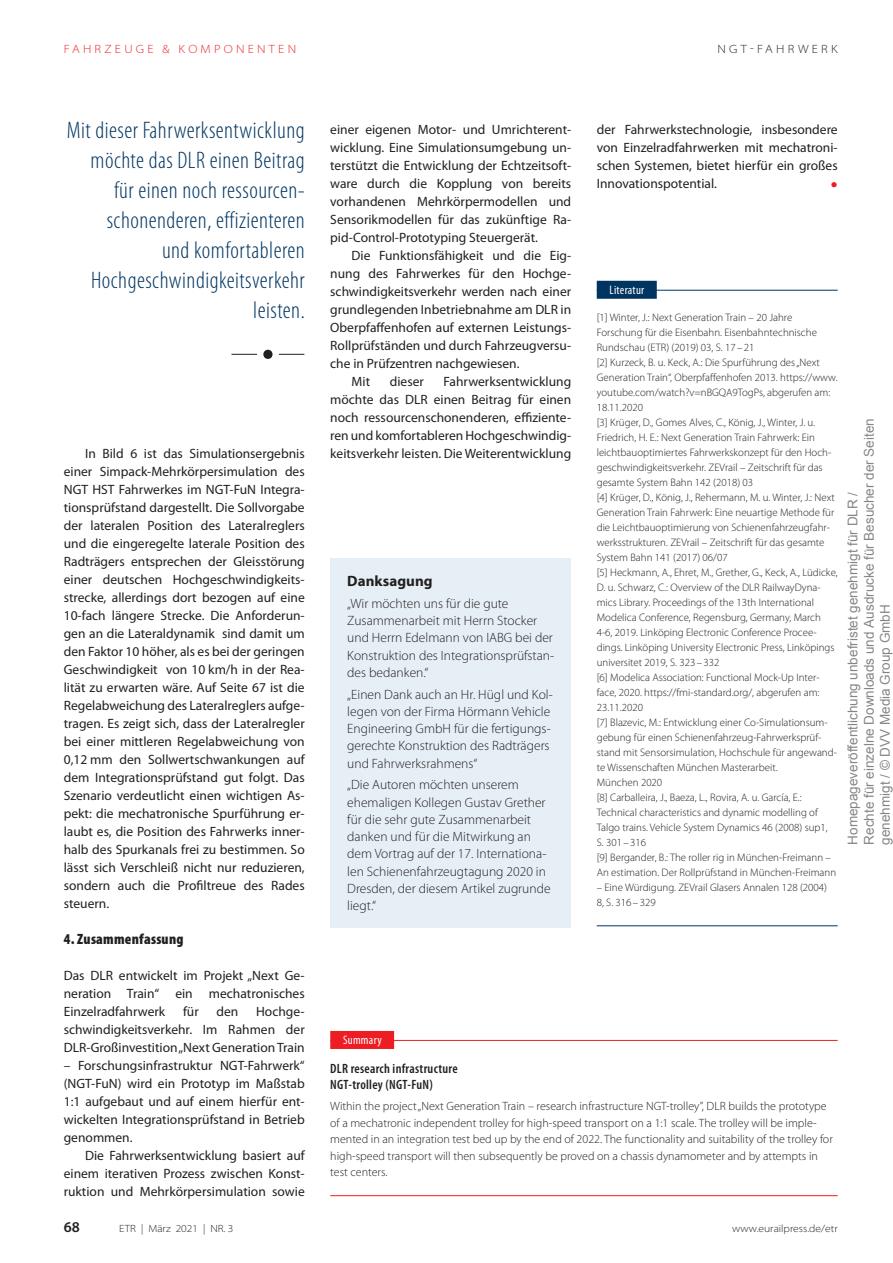
<style>
.page{position:relative;width:893px;height:1263px;background:#fff}
.page>*{position:absolute;margin:0;border:0;box-sizing:border-box;transform-origin:0 0}
.t1{font:300 condensed 24px/30px "Myriad Pro";letter-spacing:.02em;color:#003562;text-align:right}
.t2{font:900 condensed 15px "Myriad Pro";letter-spacing:.015em;color:#231f20}
.t3{font:700 15px "Myriad Pro";letter-spacing:.005em;color:#231f20}
.t4{font:600 15px "Myriad Pro";color:#231f20}
.t5{font:13.5px/18px "Myriad Pro";color:#231f20;text-align:justify}
.t6{font:300 13.5px/17.2px "Myriad Pro";color:#231f20}
.t7{font:13.5px/16.2px "Arial";color:rgb(0 0 0/.48)}
.t8{font:600 condensed 13.5px/16.5px "Myriad Pro";letter-spacing:.02em;color:#231f20}
.t9{font:condensed 12.3px "Myriad Pro";letter-spacing:.02em;color:#fff}
.t10{font:300 12px/16.5px "Myriad Pro";color:#231f20}
.t11{font:300 semi-expanded 12px "Myriad Pro";letter-spacing:.27em;color:#ee1d23}
.t12{font:300 semi-expanded 12px "Myriad Pro";letter-spacing:.27em;color:#231f20}
.t13{font:300 10.8px/15px "Myriad Pro";color:#231f20}
.t14{font:300 semi-expanded 10.5px "Myriad Pro";color:#231f20}
.t15{font:9px "Wingdings";color:#ee1d23}
</style>
<div class="page">
<div style="left:597px;top:281px;width:60px;height:18px;background:#003562"></div>
<hr style="left:597px;top:290px;width:241px;height:1px;background:#003562">
<hr style="left:597px;top:925px;width:241px;height:1px;background:#003562">
<div style="left:330px;top:558px;width:241px;height:369px;background:#e6eff6"></div>
<div style="left:330px;top:1031px;width:64px;height:18px;background:#ee1d23"></div>
<hr style="left:330px;top:1040px;width:508px;height:1px;background:#ee1d23">
<hr style="left:330px;top:1195px;width:508px;height:1px;background:#ee1d23">
<svg style="left:231px;top:354px;width:26px;height:1px"></svg>
<svg style="left:279px;top:354px;width:25px;height:1px"></svg>
<svg style="left:263px;top:350px;width:10px;height:9px"></svg>
<p class="t11" style="left:64px;top:42px;width:234px">FAHRZEUGE &amp; KOMPONENTEN</p>
<p class="t12" style="left:718px;top:42px;width:122px">NGT-FAHRWERK</p>
<h1 class="t1" style="left:67px;top:115px;width:240px">Mit dieser Fahrwerksentwicklung möchte das DLR einen Beitrag für einen noch ressourcen&shy;schonenderen, effizienteren<br>und komfortableren<br>Hochgeschwindigkeitsverkehr leisten.</h1>
<p class="t5" style="left:64px;top:444px;width:242px;text-indent:21px">In Bild 6 ist das Simulationsergebnis einer Simpack-Mehrkörpersimulation des NGT HST Fahrwerkes im NGT-FuN Integra&shy;tionsprüfstand dargestellt. Die Sollvorgabe der lateralen Position des Lateralreglers und die eingeregelte laterale Position des Radträgers entsprechen der Gleisstörung einer deutschen Hochgeschwindigkeits&shy;strecke, allerdings dort bezogen auf eine 10-fach längere Strecke. Die Anforderun&shy;gen an die Lateraldynamik sind damit um den Faktor 10 höher, als es bei der geringen Geschwindigkeit von 10 km/h in der Rea&shy;lität zu erwarten wäre. Auf Seite 67 ist die Regelabweichung des Lateralreglers aufge&shy;tragen. Es zeigt sich, dass der Lateralregler bei einer mittleren Regelabweichung von 0,12 mm den Sollwertschwankungen auf dem Integrationsprüfstand gut folgt. Das Szenario verdeutlicht einen wichtigen As&shy;pekt: die mechatronische Spurführung er&shy;laubt es, die Position des Fahrwerks inner&shy;halb des Spurkanals frei zu bestimmen. So lässt sich Verschleiß nicht nur reduzieren, sondern auch die Profiltreue des Rades steuern.</p>
<p class="t2" style="left:64px;top:930px;width:121px">4. Zusammenfassung</p>
<p class="t5" style="left:64px;top:966px;width:242px">Das DLR entwickelt im Projekt „Next Ge&shy;neration Train“ ein mechatronisches Einzelradfahrwerk</p>
<p class="t5" style="left:183px;top:1002px;width:17px">für</p>
<p class="t5" style="left:217px;top:1002px;width:23px">den</p>
<p class="t5" style="left:64px;top:1002px;width:242px;text-indent:192px">Hochge&shy;schwindigkeitsverkehr. Im Rahmen der DLR-Großinvestition „Next Generation Train</p>
<p class="t5" style="left:64px;top:1056px;width:242px">– Forschungsinfrastruktur NGT-Fahrwerk“ (NGT-FuN) wird ein Prototyp im Maßstab 1:1 aufgebaut und auf einem hierfür ent&shy;wickelten Integrationsprüfstand in Betrieb genommen.</p>
<p class="t5" style="left:64px;top:1146px;width:242px;text-indent:21px">Die Fahrwerksentwicklung basiert auf einem iterativen Prozess zwischen Konst&shy;ruktion und Mehrkörpersimulation sowie</p>
<p class="t5" style="left:330px;top:120px;width:242px">einer eigenen Motor- und Umrichterent&shy;wicklung. Eine Simulationsumgebung un&shy;terstützt die Entwicklung der Echtzeitsoft&shy;ware durch die Kopplung von bereits vorhandenen Mehrkörpermodellen und Sensorikmodellen für das zukünftige Ra&shy;pid-Control-Prototyping Steuergerät.</p>
<p class="t5" style="left:352px;top:246px;width:221px">Die Funktionsfähigkeit und die Eig-</p>
<p class="t5" style="left:330px;top:264px;width:242px">nung des Fahrwerkes für den Hochge-</p>
<p class="t5" style="left:330px;top:282px;width:242px">schwindigkeitsverkehr werden nach einer</p>
<p class="t5" style="left:330px;top:300px;width:242px">grundlegenden Inbetriebnahme am DLR in</p>
<p class="t5" style="left:330px;top:318px;width:242px">Oberpfaffenhofen auf externen Leistungs-</p>
<p class="t5" style="left:330px;top:336px;width:242px">Rollprüfständen und durch Fahrzeugversu-</p>
<p class="t5" style="left:330px;top:354px;width:191px">che in Prüfzentren nachgewiesen.</p>
<p class="t5" style="left:352px;top:372px;width:20px">Mit</p>
<p class="t5" style="left:390px;top:372px;width:36px">dieser</p>
<p class="t5" style="left:330px;top:372px;width:242px;text-indent:113px">Fahrwerksentwicklung möchte das DLR einen Beitrag für einen noch ressourcenschonenderen, effiziente&shy;ren und komfortableren Hochgeschwindig&shy;keitsverkehr leisten. Die Weiterentwicklung</p>
<p class="t3" style="left:347px;top:571px;width:87px">Danksagung</p>
<p class="t6" style="left:347px;top:595px;width:208px">„Wir möchten uns für die gute<br>Zusammenarbeit mit Herrn Stocker und Herrn Edelmann von IABG bei der<br>Konstruktion des Integrationsprüfstan&shy;des bedanken.“</p>
<p class="t6" style="left:347px;top:685px;width:207px">„Einen Dank auch an Hr. Hügl und Kol&shy;legen von der Firma Hörmann Vehicle Engineering GmbH für die fertigungs&shy;gerechte Konstruktion des Radträgers und Fahrwerksrahmens“</p>
<p class="t6" style="left:347px;top:776px;width:205px">„Die Autoren möchten unserem ehemaligen Kollegen Gustav Grether für die sehr gute Zusammenarbeit danken und für die Mitwirkung an dem Vortrag auf der 17. Internationa&shy;len Schienenfahrzeugtagung 2020 in<br>Dresden, der diesem Artikel zugrunde liegt.“</p>
<p class="t5" style="left:597px;top:120px;width:242px">der Fahrwerkstechnologie, insbesondere von Einzelradfahrwerken mit mechatroni&shy;schen Systemen, bietet hierfür ein großes Innovationspotential.</p>
<p class="t15" style="left:831px;top:180px;width:8px">●</p>
<p class="t9" style="left:609px;top:282px;width:36px">Literatur</p>
<p class="t13" style="left:597px;top:310px;width:242px">[1] Winter, J.: Next Generation Train – 20 Jahre Forschung für die Eisenbahn. Eisenbahntechnische Rundschau (ETR) (2019) 03, S. 17–21<br>[2] Kurzeck, B. u. Keck, A.: Die Spurführung des „Next Generation Train“, Oberpfaffenhofen 2013. https://www. youtube.com/watch?v=nBGQA9TogPs, abgerufen am:<br>18.11.2020<br>[3] Krüger, D., Gomes Alves, C., König, J., Winter, J. u.<br>Friedrich, H. E.: Next Generation Train Fahrwerk: Ein leichtbauoptimiertes Fahrwerkskonzept für den Hoch&shy;geschwindigkeitsverkehr. ZEVrail – Zeitschrift für das gesamte System Bahn 142 (2018) 03<br>[4] Krüger, D., König, J., Rehermann, M. u. Winter, J.: Next Generation Train Fahrwerk: Eine neuartige Methode für die Leichtbauoptimierung von Schienenfahrzeugfahr&shy;werksstrukturen. ZEVrail – Zeitschrift für das gesamte System Bahn 141 (2017) 06/07<br>[5] Heckmann, A., Ehret, M., Grether, G., Keck, A., Lüdicke, D. u. Schwarz, C.: Overview of the DLR RailwayDyna&shy;mics Library. Proceedings of the 13th International Modelica Conference, Regensburg, Germany, March 4‐6, 2019. Linköping Electronic Conference Procee&shy;dings. Linköping University Electronic Press, Linköpings universitet 2019, S. 323 –332<br>[6] Modelica Association: Functional Mock-Up Inter&shy;face, 2020. https://fmi-standard.org/, abgerufen am:<br>23.11.2020<br>[7] Blazevic, M.: Entwicklung einer Co-Simulationsum&shy;gebung für einen Schienenfahrzeug-Fahrwerksprüf&shy;stand mit Sensorsimulation, Hochschule für angewand&shy;te Wissenschaften München Masterarbeit.<br>München 2020<br>[8] Carballeira, J., Baeza, L., Rovira, A. u. García, E.:<br>Technical characteristics and dynamic modelling of Talgo trains. Vehicle System Dynamics 46 (2008) sup1,<br>S. 301 –316<br>[9] Bergander, B.: The roller rig in München-Freimann – An estimation. Der Rollprüfstand in München-Freimann</p>
<p class="t13" style="left:597px;top:880px;width:232px">– Eine Würdigung. ZEVrail Glasers Annalen 128 (2004)<br>8, S. 316– 329</p>
<p class="t9" style="left:343px;top:1032px;width:40px">Summary</p>
<p class="t8" style="left:330px;top:1060px;width:129px">DLR research infrastructure<br>NGT-trolley (NGT-FuN)</p>
<p class="t10" style="left:330px;top:1098px;width:504px">Within the project „Next Generation Train – research infrastructure NGT-trolley”, DLR builds the prototype of a mechatronic independent trolley for high-speed transport on a 1:1 scale. The trolley will be imple&shy;mented in an integration test bed up by the end of 2022. The functionality and suitability of the trolley for high-speed transport will then subsequently be proved on a chassis dynamometer and by attempts in test centers.</p>
<p class="t4" style="left:64px;top:1217px;width:18px">68</p>
<p class="t14" style="left:119px;top:1222px;width:116px">ETR | März 2021 | NR. 3</p>
<p class="t14" style="left:732px;top:1222px;width:107px">www.eurailpress.de/etr</p>
<p class="t7" style="left:845px;top:845px;width:428px;rotate:-90deg">Homepageveröffentlichung unbefristet genehmigt für DLR /<br>Rechte für einzelne Downloads und Ausdrucke für Besucher der Seiten genehmigt / © DVV Media Group GmbH</p>
</div>
